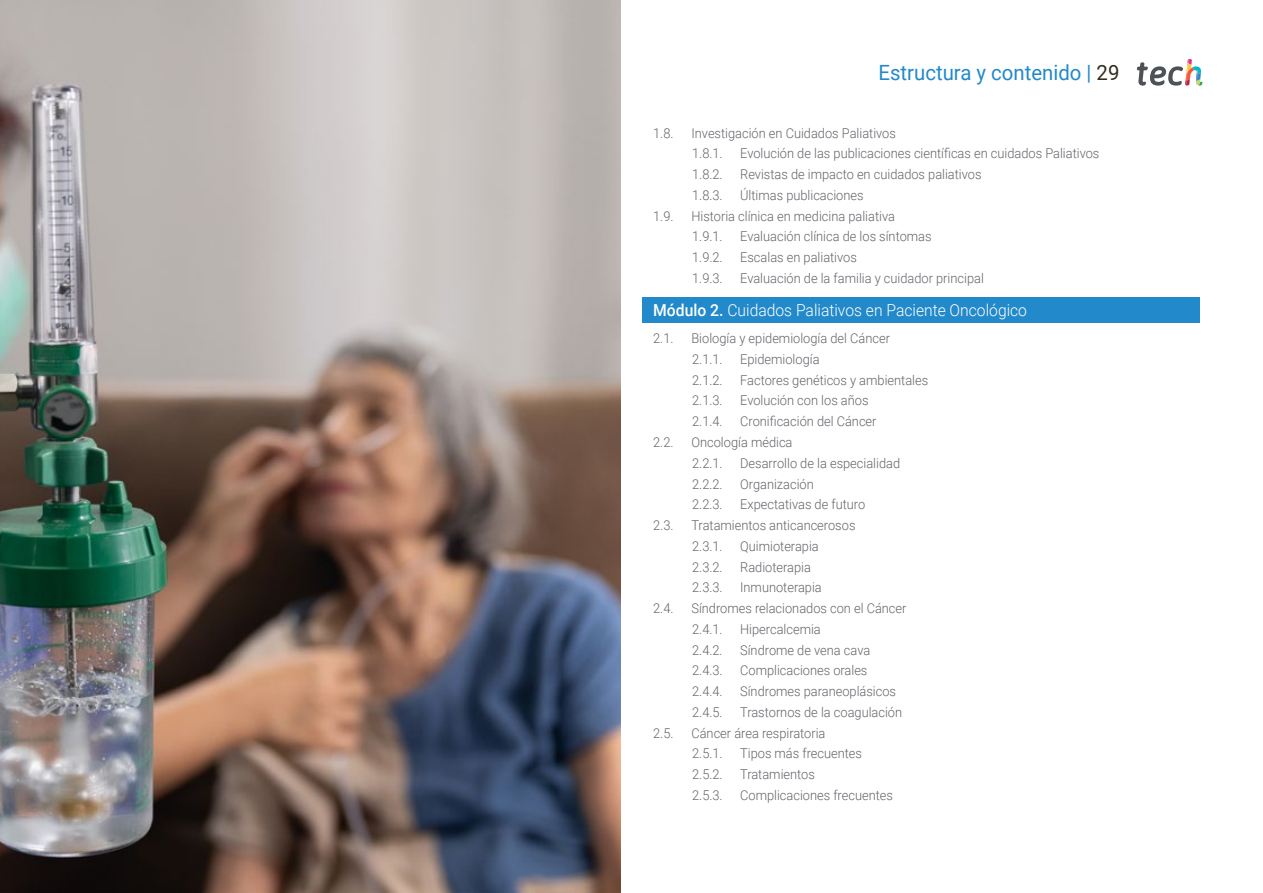
<style>
.page{position:relative;width:1263px;height:893px;background:#fff}
.page>*{position:absolute;margin:0;border:0;box-sizing:border-box;transform-origin:0 0}
.t1{font:21px "Roboto";color:#2289ca}
.t2{font:300 16.5px "Roboto";color:#fff;scale:.95 1}
.t3{font:300 13.5px/20.7px "Roboto";color:#61646a;scale:.95 1}
.s1{color:#312e20}
.s2{font-weight:500}
</style>
<div class="page">
<div style="left:642px;top:297px;width:557px;height:25px;background:#2289ca"></div>
<img style="left:0;top:0;width:621px;height:893px">
<svg style="left:1137px;top:59px;width:65px;height:27px"></svg>
<h1 class="t1" style="left:878px;top:57px;width:242px">Estructura y contenido | <span class="s1">29</span></h1>
<p class="t3" style="left:653px;top:122px;width:23px">1.8.</p>
<p class="t3" style="left:691px;top:122px;width:217px">Investigación en Cuidados Paliativos<br>1.8.1.</p>
<p class="t3" style="left:740px;top:143px;width:380px">Evolución de las publicaciones científicas en cuidados Paliativos</p>
<p class="t3" style="left:692px;top:164px;width:34px">1.8.2.</p>
<p class="t3" style="left:740px;top:164px;width:256px">Revistas de impacto en cuidados paliativos</p>
<p class="t3" style="left:692px;top:184px;width:34px">1.8.3.</p>
<p class="t3" style="left:740px;top:184px;width:131px">Últimas publicaciones</p>
<p class="t3" style="left:653px;top:205px;width:23px">1.9.</p>
<p class="t3" style="left:691px;top:205px;width:216px">Historia clínica en medicina paliativa<br>1.9.1.</p>
<p class="t3" style="left:740px;top:226px;width:203px">Evaluación clínica de los síntomas</p>
<p class="t3" style="left:692px;top:247px;width:34px">1.9.2.</p>
<p class="t3" style="left:740px;top:247px;width:124px">Escalas en paliativos</p>
<p class="t3" style="left:692px;top:267px;width:34px">1.9.3.</p>
<p class="t3" style="left:740px;top:267px;width:258px">Evaluación de la familia y cuidador principal</p>
<p class="t2" style="left:653px;top:299px;width:395px"><span class="s2">Módulo 2.</span> Cuidados Paliativos en Paciente Oncológico</p>
<p class="t3" style="left:653px;top:328px;width:23px">2.1.</p>
<p class="t3" style="left:691px;top:328px;width:210px">Biología y epidemiología del Cáncer<br>2.1.1.</p>
<p class="t3" style="left:740px;top:348px;width:85px">Epidemiología</p>
<p class="t3" style="left:692px;top:369px;width:34px">2.1.2.</p>
<p class="t3" style="left:740px;top:369px;width:199px">Factores genéticos y ambientales</p>
<p class="t3" style="left:692px;top:390px;width:34px">2.1.3.</p>
<p class="t3" style="left:740px;top:390px;width:137px">Evolución con los años</p>
<p class="t3" style="left:692px;top:411px;width:34px">2.1.4.</p>
<p class="t3" style="left:740px;top:411px;width:145px">Cronificación del Cáncer</p>
<p class="t3" style="left:653px;top:431px;width:23px">2.2.</p>
<p class="t3" style="left:691px;top:431px;width:108px">Oncología médica<br>2.2.1.</p>
<p class="t3" style="left:740px;top:452px;width:170px">Desarrollo de la especialidad</p>
<p class="t3" style="left:692px;top:473px;width:34px">2.2.2.</p>
<p class="t3" style="left:740px;top:473px;width:79px">Organización</p>
<p class="t3" style="left:692px;top:494px;width:34px">2.2.3.</p>
<p class="t3" style="left:740px;top:494px;width:133px">Expectativas de futuro</p>
<p class="t3" style="left:653px;top:514px;width:23px">2.3.</p>
<p class="t3" style="left:691px;top:514px;width:174px">Tratamientos anticancerosos<br>2.3.1.</p>
<p class="t3" style="left:740px;top:535px;width:84px">Quimioterapia</p>
<p class="t3" style="left:692px;top:556px;width:34px">2.3.2.</p>
<p class="t3" style="left:740px;top:556px;width:76px">Radioterapia</p>
<p class="t3" style="left:692px;top:577px;width:34px">2.3.3.</p>
<p class="t3" style="left:740px;top:577px;width:87px">Inmunoterapia</p>
<p class="t3" style="left:653px;top:597px;width:23px">2.4.</p>
<p class="t3" style="left:691px;top:597px;width:228px">Síndromes relacionados con el Cáncer<br>2.4.1.</p>
<p class="t3" style="left:740px;top:618px;width:86px">Hipercalcemia</p>
<p class="t3" style="left:692px;top:639px;width:34px">2.4.2.</p>
<p class="t3" style="left:740px;top:639px;width:138px">Síndrome de vena cava</p>
<p class="t3" style="left:692px;top:660px;width:34px">2.4.3.</p>
<p class="t3" style="left:740px;top:660px;width:135px">Complicaciones orales</p>
<p class="t3" style="left:692px;top:680px;width:34px">2.4.4.</p>
<p class="t3" style="left:740px;top:680px;width:166px">Síndromes paraneoplásicos</p>
<p class="t3" style="left:692px;top:701px;width:34px">2.4.5.</p>
<p class="t3" style="left:740px;top:701px;width:172px">Trastornos de la coagulación</p>
<p class="t3" style="left:653px;top:722px;width:23px">2.5.</p>
<p class="t3" style="left:691px;top:722px;width:143px">Cáncer área respiratoria<br>2.5.1.</p>
<p class="t3" style="left:740px;top:743px;width:130px">Tipos más frecuentes</p>
<p class="t3" style="left:692px;top:763px;width:34px">2.5.2.</p>
<p class="t3" style="left:740px;top:763px;width:80px">Tratamientos</p>
<p class="t3" style="left:692px;top:784px;width:34px">2.5.3.</p>
<p class="t3" style="left:740px;top:784px;width:162px">Complicaciones frecuentes</p>
</div>
